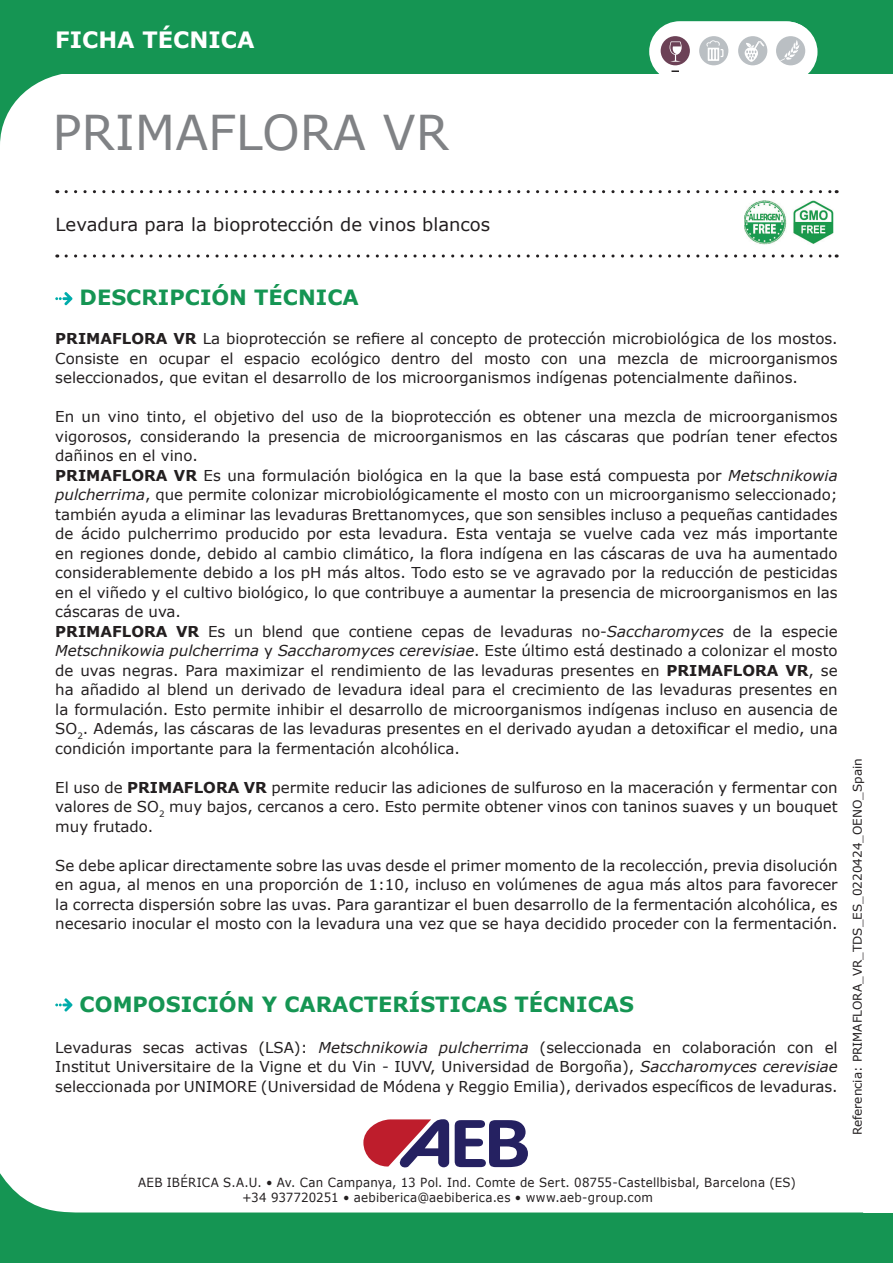
<style>
.page{position:relative;width:893px;height:1263px;background:#fff}
.page>*{position:absolute;margin:0;border:0;box-sizing:border-box;transform-origin:0 0}
.t1{font:48px "Verdana";color:#808285}
.t2{font:700 22.5px "Verdana";color:#fff}
.t3{font:700 21px "Verdana";color:#159553}
.t4{font:18px "Verdana";color:#231f20}
.t5{font:15px/19.5px "Verdana";color:#231f20;text-align:justify}
.t6{font:12.6px/15.1px "Verdana";letter-spacing:.02em;color:#231f20;scale:.94 1}
.t7{font:12px "Verdana";color:#231f20}
.s1{font-weight:700}
.s2{font-style:italic}
</style>
<div class="page">
<div style="left:0;top:0;width:893px;height:73px;background:#159553"></div>
<svg style="left:0;top:28px;width:863px;height:115px"></svg>
<svg style="left:0;top:1167px;width:511px;height:45px"></svg>
<div style="left:0;top:1212px;width:893px;height:51px;background:#159553"></div>
<svg style="left:66px;top:190px;width:771px;height:3px"></svg>
<svg style="left:66px;top:254px;width:771px;height:4px"></svg>
<svg style="left:649px;top:21px;width:167px;height:61px"></svg>
<div style="left:650px;top:22px;width:167px;height:60px;background:#fff;border-radius:30px"></div>
<svg style="left:671px;top:70px;width:8px;height:2px"></svg>
<div style="left:776px;top:36px;width:29px;height:29px;background:#babfc3;border-radius:50%"></div>
<svg style="left:780px;top:40px;width:20px;height:21px"></svg>
<div style="left:738px;top:36px;width:29px;height:29px;background:#babfc3;border-radius:50%"></div>
<div style="left:661px;top:36px;width:29px;height:29px;background:#6c4156;border-radius:50%"></div>
<div style="left:699px;top:36px;width:29px;height:29px;background:#babfc3;border-radius:50%"></div>
<svg style="left:706px;top:40px;width:17px;height:21px"></svg>
<svg style="left:670px;top:41px;width:12px;height:21px"></svg>
<svg style="left:745px;top:41px;width:20px;height:21px"></svg>
<svg style="left:363px;top:1119px;width:165px;height:48px"></svg>
<svg style="left:55px;top:292px;width:17px;height:13px"></svg>
<svg style="left:55px;top:998px;width:17px;height:13px"></svg>
<img style="left:744px;top:201px;width:90px;height:44px">
<h2 class="t2" style="left:55px;top:24px;width:201px">FICHA TÉCNICA</h2>
<h1 class="t1" style="left:52px;top:100px;width:398px">PRIMAFLORA VR</h1>
<p class="t4" style="left:56px;top:212px;width:436px">Levadura para la bioprotección de vinos blancos</p>
<h3 class="t3" style="left:80px;top:283px;width:281px">DESCRIPCIÓN TÉCNICA</h3>
<p class="t5" style="left:55px;top:329px;width:784px"><span class="s1">PRIMAFLORA VR</span> La bioprotección se refiere al concepto de protección microbiológica de los mostos.<br>Consiste en ocupar el espacio ecológico dentro del mosto con una mezcla de microorganismos seleccionados, que evitan el desarrollo de los microorganismos indígenas potencialmente dañinos.</p>
<p class="t5" style="left:55px;top:407px;width:784px;text-align:left">En un vino tinto, el objetivo del uso de la bioprotección es obtener una mezcla de microorganismos vigorosos, considerando la presencia de microorganismos en las cáscaras que podrían tener efectos dañinos en el vino.<br><span class="s1">PRIMAFLORA VR</span> Es una formulación biológica en la que la base está compuesta por <span class="s2">Metschnikowia pulcherrima</span>, que permite colonizar microbiológicamente el mosto con un microorganismo seleccionado; también ayuda a eliminar las levaduras Brettanomyces, que son sensibles incluso a pequeñas cantidades de ácido pulcherrimo producido por esta levadura. Esta ventaja se vuelve cada vez más importante en regiones donde, debido al cambio climático, la flora indígena en las cáscaras de uva ha aumentado considerablemente debido a los pH más altos. Todo esto se ve agravado por la reducción de pesticidas en el viñedo y el cultivo biológico, lo que contribuye a aumentar la presencia de microorganismos en las cáscaras de uva.<br><span class="s1">PRIMAFLORA VR</span> Es un blend que contiene cepas de levaduras no-<span class="s2">Saccharomyces</span> de la especie <span class="s2">Metschnikowia pulcherrima</span> y <span class="s2">Saccharomyces cerevisiae</span>. Este último está destinado a colonizar el mosto de uvas negras. Para maximizar el rendimiento de las levaduras presentes en <span class="s1">PRIMAFLORA VR</span>, se ha añadido al blend un derivado de levadura ideal para el crecimiento de las levaduras presentes en la formulación. Esto permite inhibir el desarrollo de microorganismos indígenas incluso en ausencia de SO<sub>2</sub>. Además, las cáscaras de las levaduras presentes en el derivado ayudan a detoxificar el medio, una condición importante para la fermentación alcohólica.</p>
<p class="t5" style="left:55px;top:777px;width:784px">El uso de <span class="s1">PRIMAFLORA VR</span> permite reducir las adiciones de sulfuroso en la maceración y fermentar con valores de SO<sub>2</sub> muy bajos, cercanos a cero. Esto permite obtener vinos con taninos suaves y un bouquet muy frutado.</p>
<p class="t5" style="left:55px;top:855px;width:784px">Se debe aplicar directamente sobre las uvas desde el primer momento de la recolección, previa disolución en agua, al menos en una proporción de 1:10, incluso en volúmenes de agua más altos para favorecer la correcta dispersión sobre las uvas. Para garantizar el buen desarrollo de la fermentación alcohólica, es necesario inocular el mosto con la levadura una vez que se haya decidido proceder con la fermentación.</p>
<h3 class="t3" style="left:80px;top:989px;width:556px">COMPOSICIÓN Y CARACTERÍSTICAS TÉCNICAS</h3>
<p class="t5" style="left:55px;top:1037px;width:784px">Levaduras secas activas (LSA): <span class="s2">Metschnikowia pulcherrima</span> (seleccionada en colaboración con el Institut Universitaire de la Vigne et du Vin - IUVV, Universidad de Borgoña), <span class="s2">Saccharomyces cerevisiae </span>seleccionada por UNIMORE (Universidad de Módena y Reggio Emilia), derivados específicos de levaduras.</p>
<p class="t7" style="left:849px;top:1135px;width:378px;rotate:-90deg">Referencia: PRIMAFLORA_VR_TDS_ES_0220424_OENO_Spain</p>
<p class="t6" style="left:242px;top:1175px;width:590px;text-indent:-104px">AEB IBÉRICA S.A.U. • Av. Can Campanya, 13 Pol. Ind. Comte de Sert. 08755-Castellbisbal, Barcelona (ES) +34 937720251 • aebiberica@aebiberica.es • www.aeb-group.com</p>
</div>
